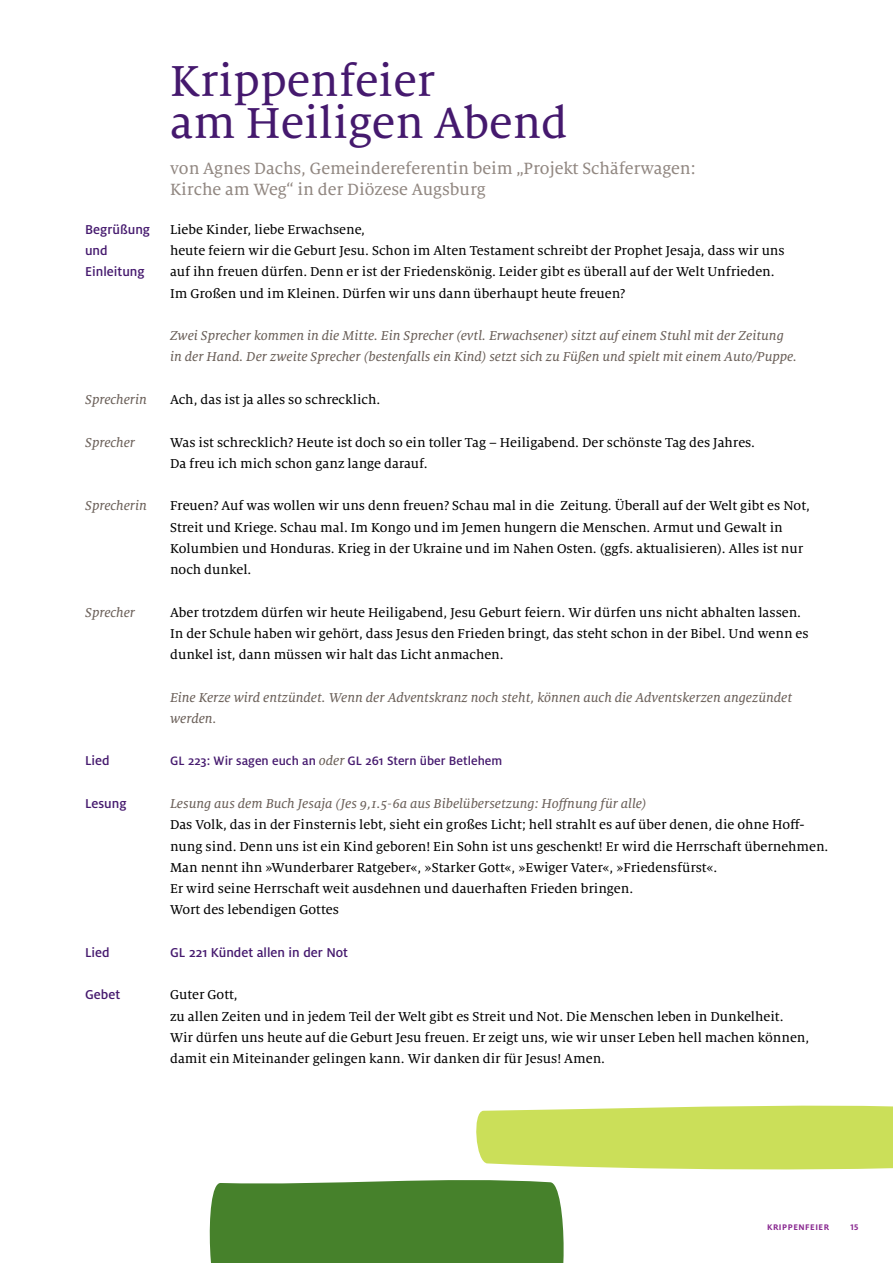
<style>
.page{position:relative;width:893px;height:1263px;background:#fff}
.page>*{position:absolute;margin:0;border:0;box-sizing:border-box;transform-origin:0 0}
.t1{font:48px/42.6px "Milo Serif OT Text";color:#45196e}
.t2{font:18px/21px "Milo Serif OT Text";color:#918781}
.t3{font:14.25px/21.3px "Milo Serif OT Text";color:#000}
.t4{font:14.25px/21.3px "Milo Serif OT Text Ita";color:#6a5f58}
.t5{font:500 14.25px/21.3px "Milo OT";color:#45196e}
.t6{font:500 13.5px "Milo OT";color:#45196e}
.t7{font:700 9px "Milo OT";letter-spacing:.06em;color:#892890}
.s1{font-family:"Milo Serif OT Text Ita";font-weight:400;font-size:14.25px;color:#6a5f58}
</style>
<div class="page">
<svg style="left:209px;top:1105px;width:684px;height:158px"></svg>
<p class="t5" style="left:85px;top:219px;width:67px">Begrüßung und<br>Einleitung</p>
<p class="t4" style="left:85px;top:389px;width:63px">Sprecherin</p>
<p class="t4" style="left:85px;top:432px;width:52px">Sprecher</p>
<p class="t4" style="left:85px;top:495px;width:63px">Sprecherin</p>
<p class="t4" style="left:85px;top:602px;width:52px">Sprecher</p>
<p class="t5" style="left:85px;top:750px;width:26px">Lied</p>
<p class="t5" style="left:85px;top:793px;width:43px">Lesung</p>
<p class="t5" style="left:85px;top:942px;width:26px">Lied</p>
<p class="t5" style="left:85px;top:984px;width:37px">Gebet</p>
<h1 class="t1" style="left:170px;top:60px;width:399px">Krippenfeier<br>am Heiligen Abend</h1>
<p class="t2" style="left:170px;top:158px;width:527px">von Agnes Dachs, Gemeindereferentin beim „Projekt Schäferwagen:<br>Kirche am Weg“ in der Diözese Augsburg</p>
<p class="t3" style="left:170px;top:219px;width:616px">Liebe Kinder, liebe Erwachsene,<br>heute feiern wir die Geburt Jesu. Schon im Alten Testament schreibt der Prophet Jesaja, dass wir uns auf ihn freuen dürfen. Denn er ist der Friedenskönig. Leider gibt es überall auf der Welt Unfrieden.<br>Im Großen und im Kleinen. Dürfen wir uns dann überhaupt heute freuen?</p>
<p class="t4" style="left:170px;top:325px;width:628px">Zwei Sprecher kommen in die Mitte. Ein Sprecher (evtl. Erwachsener) sitzt auf einem Stuhl mit der Zeitung in der Hand. Der zweite Sprecher (bestenfalls ein Kind) setzt sich zu Füßen und spielt mit einem Auto/Puppe.</p>
<p class="t3" style="left:170px;top:389px;width:212px">Ach, das ist ja alles so schrecklich.</p>
<p class="t3" style="left:170px;top:432px;width:586px">Was ist schrecklich? Heute ist doch so ein toller Tag – Heiligabend. Der schönste Tag des Jahres.<br>Da freu ich mich schon ganz lange darauf.</p>
<p class="t3" style="left:170px;top:495px;width:641px">Freuen? Auf was wollen wir uns denn freuen? Schau mal in die Zeitung. Überall auf der Welt gibt es Not, Streit und Kriege. Schau mal. Im Kongo und im Jemen hungern die Menschen. Armut und Gewalt in Kolumbien und Honduras. Krieg in der Ukraine und im Nahen Osten. (ggfs. aktualisieren). Alles ist nur noch dunkel.</p>
<p class="t3" style="left:170px;top:602px;width:640px">Aber trotzdem dürfen wir heute Heiligabend, Jesu Geburt feiern. Wir dürfen uns nicht abhalten lassen.<br>In der Schule haben wir gehört, dass Jesus den Frieden bringt, das steht schon in der Bibel. Und wenn es dunkel ist, dann müssen wir halt das Licht anmachen.</p>
<p class="t4" style="left:170px;top:687px;width:624px">Eine Kerze wird entzündet. Wenn der Adventskranz noch steht, können auch die Adventskerzen angezündet werden.</p>
<p class="t6" style="left:170px;top:754px;width:334px">GL 223: Wir sagen euch an <span class="s1">oder</span> GL 261 Stern über Betlehem</p>
<p class="t4" style="left:170px;top:793px;width:478px">Lesung aus dem Buch Jesaja (Jes 9,1.5-6a aus Bibelübersetzung: Hoffnung für alle)</p>
<p class="t3" style="left:170px;top:814px;width:660px">Das Volk, das in der Finsternis lebt, sieht ein großes Licht; hell strahlt es auf über denen, die ohne Hoff&shy;nung sind. Denn uns ist ein Kind geboren! Ein Sohn ist uns geschenkt! Er wird die Herrschaft übernehmen.<br>Man nennt ihn »Wunderbarer Ratgeber«, »Starker Gott«, »Ewiger Vater«, »Friedensfürst«.<br>Er wird seine Herrschaft weit ausdehnen und dauerhaften Frieden bringen.<br>Wort des lebendigen Gottes</p>
<p class="t5" style="left:170px;top:942px;width:180px">GL 221 Kündet allen in der Not</p>
<p class="t3" style="left:170px;top:984px;width:641px">Guter Gott,<br>zu allen Zeiten und in jedem Teil der Welt gibt es Streit und Not. Die Menschen leben in Dunkelheit.<br>Wir dürfen uns heute auf die Geburt Jesu freuen. Er zeigt uns, wie wir unser Leben hell machen können, damit ein Miteinander gelingen kann. Wir danken dir für Jesus! Amen.</p>
<p class="t7" style="left:767px;top:1222px;width:64px">KRIPPENFEIER</p>
<p class="t7" style="left:850px;top:1222px;width:10px">15</p>
</div>
